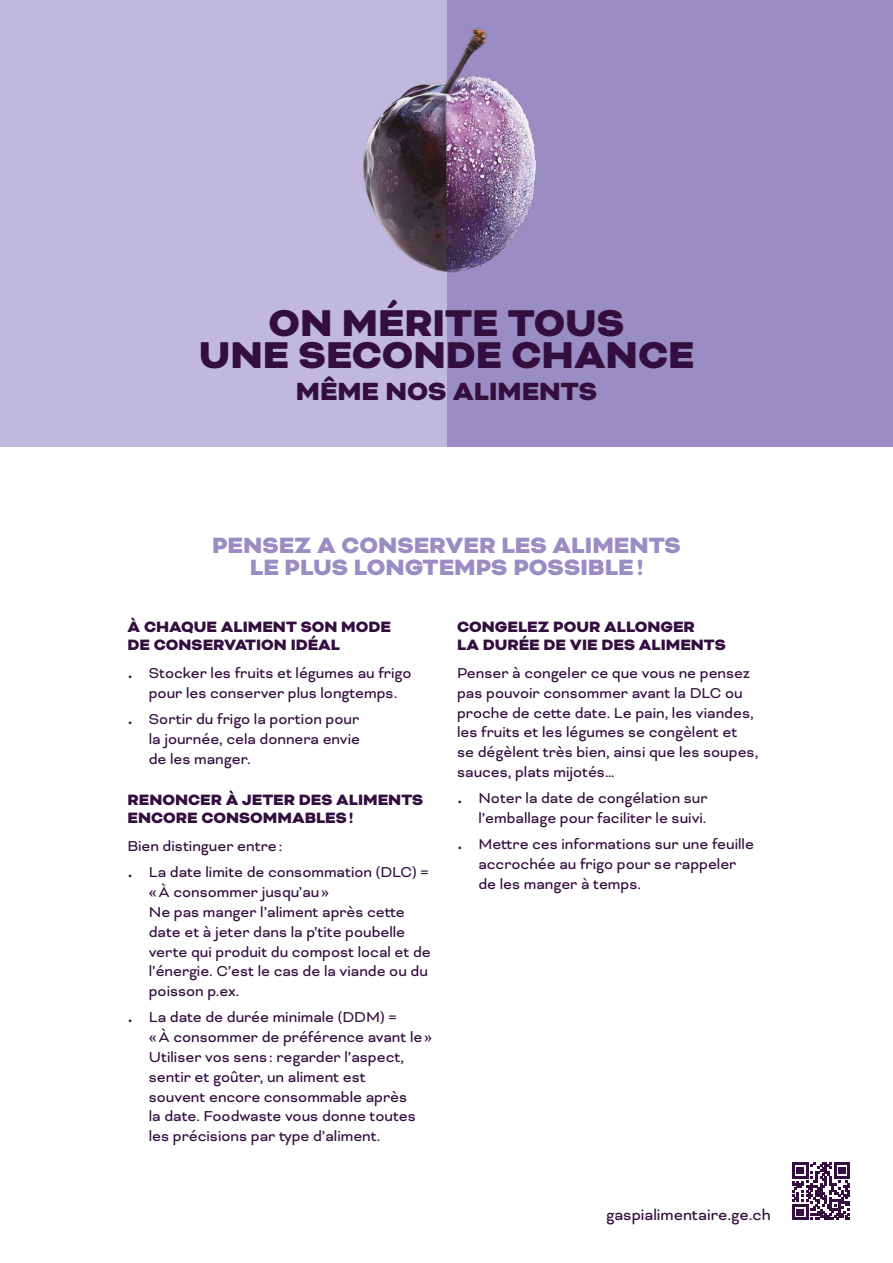
<style>
.page{position:relative;width:893px;height:1263px;background:#fff}
.page>*{position:absolute;margin:0;border:0;box-sizing:border-box;transform-origin:0 0}
.t1{font:900 42.9px "Bicyclette";color:#330e3f}
.t2{font:900 28.65px "Bicyclette";color:#330e3f}
.titre{font:900 25.5px/22.5px "Bicyclette";color:#9a8dc3;text-align:center}
.sous-titre{font:900 17.25px/18px "Bicyclette";color:#330e3f}
.t3{font:17.25px "Bicyclette";color:#330e3f}
.texte{font:16.5px/19.8px "Bicyclette";color:#330e3f}
</style>
<div class="page">
<div style="left:446px;top:0;width:447px;height:446px;background:#9a8dc3"></div>
<div style="left:0;top:0;width:446px;height:446px;background:#c0b9dd"></div>
<svg style="left:792px;top:1162px;width:58px;height:58px"></svg>
<img style="left:363px;top:20px;width:173px;height:266px">
<p class="t1" style="left:268px;top:297px;width:358px">ON MÉRITE TOUS</p>
<p class="t1" style="left:199px;top:330px;width:497px">UNE SECONDE CHANCE</p>
<p class="t2" style="left:296px;top:375px;width:303px">MÊME NOS ALIMENTS</p>
<p class="titre" style="left:212px;top:534px;width:470px">PENSEZ A CONSERVER LES ALIMENTS<br>LE PLUS LONGTEMPS POSSIBLE!</p>
<p class="sous-titre" style="left:128px;top:618px;width:265px">À CHAQUE ALIMENT SON MODE<br>DE CONSERVATION IDÉAL</p>
<p class="texte" style="left:128px;top:663px;width:286px;text-align:center">• Stocker les fruits et légumes au frigo pour les conserver plus longtemps.</p>
<p class="texte" style="left:149px;top:709px;width:213px;text-align:justify;text-indent:-21px">• Sortir du frigo la portion pour la journée, cela donnera envie de les manger.</p>
<p class="sous-titre" style="left:128px;top:791px;width:297px">RENONCER À JETER DES ALIMENTS<br>ENCORE CONSOMMABLES!</p>
<p class="texte" style="left:128px;top:836px;width:156px">Bien distinguer entre:</p>
<p class="texte" style="left:149px;top:862px;width:283px;text-indent:-21px">• La date limite de consommation (DLC) = «À consommer jusqu’au»<br>Ne pas manger l’aliment après cette date et à jeter dans la p’tite poubelle verte qui produit du compost local et de l’énergie. C’est le cas de la viande ou du poisson p.ex.</p>
<p class="texte" style="left:149px;top:1007px;width:285px;text-indent:-21px">• La date de durée minimale (DDM) =<br>«À consommer de préférence avant le» Utiliser vos sens : regarder l’aspect, sentir et goûter, un aliment est<br>souvent encore consommable après<br>la date. Foodwaste vous donne toutes les précisions par type d’aliment.</p>
<p class="sous-titre" style="left:457px;top:618px;width:270px">CONGELEZ POUR ALLONGER<br>LA DURÉE DE VIE DES ALIMENTS</p>
<p class="texte" style="left:457px;top:663px;width:303px">Penser à congeler ce que vous ne pensez pas pouvoir consommer avant la DLC ou proche de cette date. Le pain, les viandes, les fruits et les légumes se congèlent et se dégèlent très bien, ainsi que les soupes, sauces, plats mijotés…</p>
<p class="texte" style="left:457px;top:788px;width:252px;text-align:right">• Noter la date de congélation sur l’emballage pour faciliter le suivi.</p>
<p class="texte" style="left:478px;top:834px;width:277px;text-indent:-21px">• Mettre ces informations sur une feuille accrochée au frigo pour se rappeler de les manger à temps.</p>
<p class="t3" style="left:606px;top:1205px;width:166px">gaspialimentaire.ge.ch</p>
</div>
